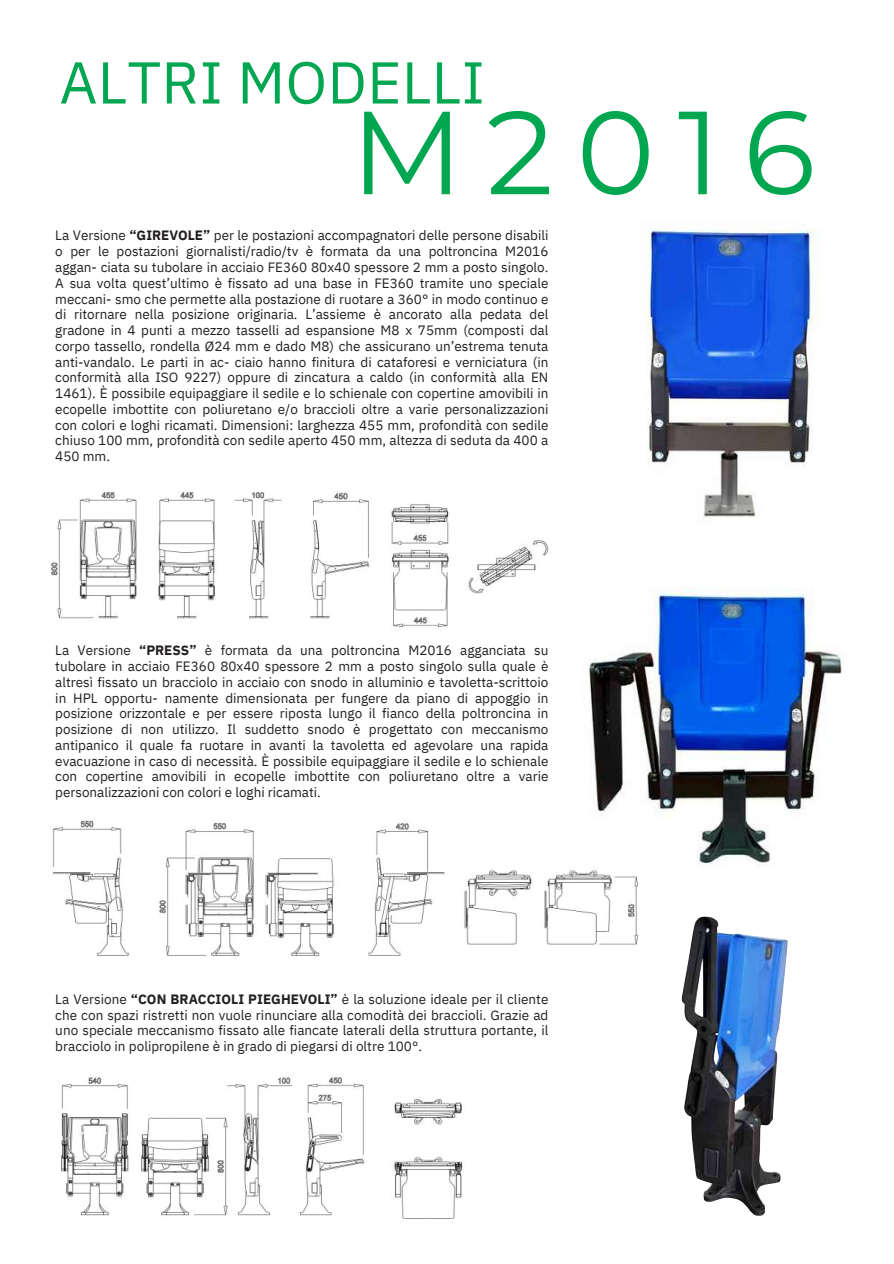
<style>
.page{position:relative;width:894px;height:1264px;background:#fff}
.page>*{position:absolute;margin:0;border:0;box-sizing:border-box;transform-origin:0 0}
.t1{font:117.9px "Montserrat";letter-spacing:.195em;color:#00a650}
.t2{font:58.95px "IBM Plex Sans";letter-spacing:.005em;color:#00a650}
.t3{font:13.5px/15.8px "IBM Plex Sans";color:#231f20;text-align:justify}
.s1{font-weight:700}
</style>
<div class="page">
<img style="left:742px;top:591px;width:100px;height:276px">
<img style="left:646px;top:229px;width:174px;height:289px">
<img style="left:742px;top:934px;width:45px;height:281px">
<img style="left:51px;top:387px;width:691px;height:835px">
<h2 class="t2" style="left:60px;top:43px;width:427px">ALTRI MODELLI</h2>
<h1 class="t1" style="left:350px;top:80px;width:466px">M2016</h1>
<p class="t3" style="left:55px;top:227px;width:494px">La Versione <span class="s1">“GIREVOLE”</span> per le postazioni accompagnatori delle persone disabili o per le postazioni giornalisti/radio/tv è formata da una poltroncina M2016 aggan- ciata su tubolare in acciaio FE360 80x40 spessore 2 mm a posto singolo.<br>A sua volta quest’ultimo è fissato ad una base in FE360 tramite uno speciale meccani- smo che permette alla postazione di ruotare a 360° in modo continuo e di ritornare nella posizione originaria. L’assieme è ancorato alla pedata del gradone in 4 punti a mezzo tasselli ad espansione M8 x 75mm (composti dal corpo tassello, rondella Ø24 mm e dado M8) che assicurano un’estrema tenuta anti-vandalo. Le parti in ac- ciaio hanno finitura di cataforesi e verniciatura (in conformità alla ISO 9227) oppure di zincatura a caldo (in conformità alla EN 1461). È possibile equipaggiare il sedile e lo schienale con copertine amovibili in ecopelle imbottite con poliuretano e/o braccioli oltre a varie personalizzazioni con colori e loghi ricamati. Dimensioni: larghezza 455 mm, profondità con sedile chiuso 100 mm, profondità con sedile aperto 450 mm, altezza di seduta da 400 a 450 mm.</p>
<p class="t3" style="left:55px;top:642px;width:494px">La Versione <span class="s1">“PRESS”</span> è formata da una poltroncina M2016 agganciata su tubolare in acciaio FE360 80x40 spessore 2 mm a posto singolo sulla quale è altresì fissato un bracciolo in acciaio con snodo in alluminio e tavoletta-scrittoio in HPL opportu- namente dimensionata per fungere da piano di appoggio in posizione orizzontale e per essere riposta lungo il fianco della poltroncina in posizione di non utilizzo. Il suddetto snodo è progettato con meccanismo antipanico il quale fa ruotare in avanti la tavoletta ed agevolare una rapida evacuazione in caso di necessità. È possibile equipaggiare il sedile e lo schienale con copertine amovibili in ecopelle imbottite con poliuretano oltre a varie personalizzazioni con colori e loghi ricamati.</p>
<p class="t3" style="left:55px;top:991px;width:494px">La Versione <span class="s1">“CON BRACCIOLI PIEGHEVOLI”</span> è la soluzione ideale per il cliente che con spazi ristretti non vuole rinunciare alla comodità dei braccioli. Grazie ad uno speciale meccanismo fissato alle fiancate laterali della struttura portante, il bracciolo in polipropilene è in grado di piegarsi di oltre 100°.</p>
</div>
